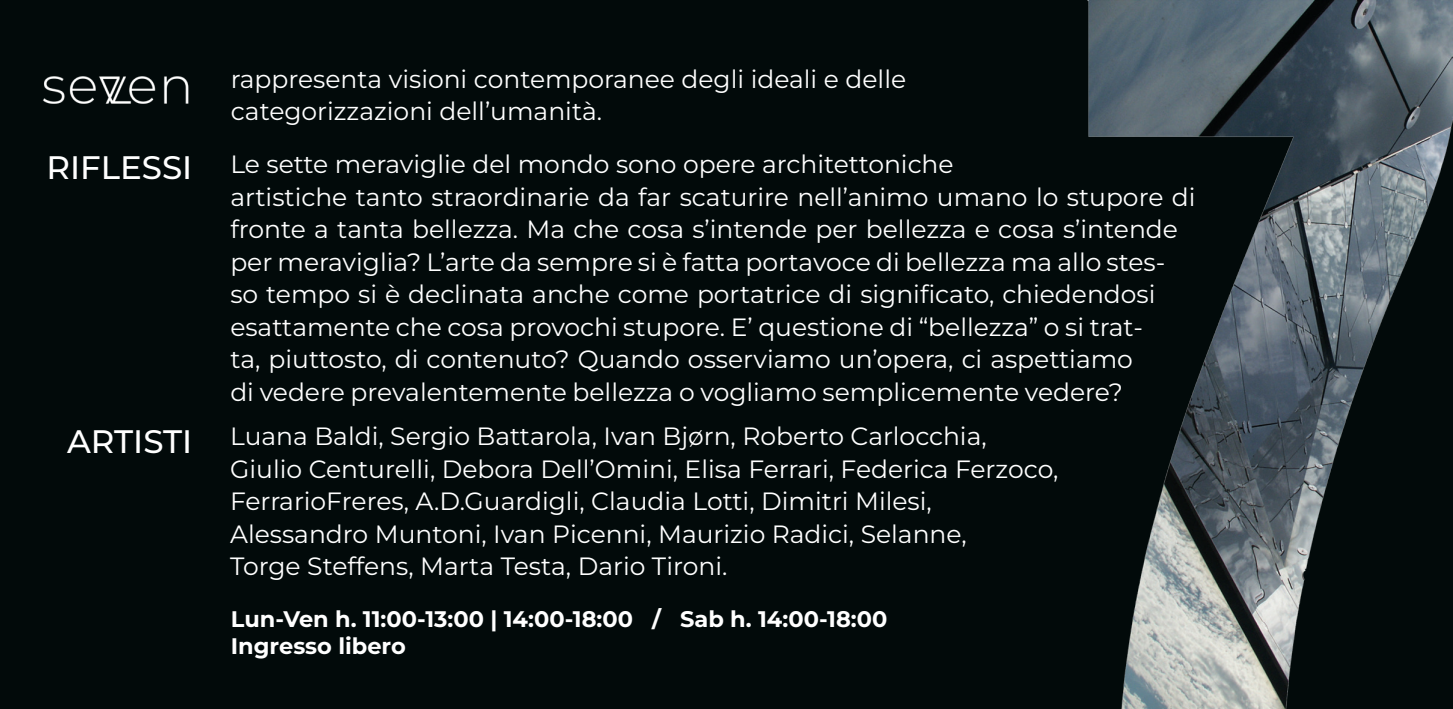
<style>
.page{position:relative;width:1453px;height:709px;background:#fff}
.page>*{position:absolute;margin:0;border:0;box-sizing:border-box;transform-origin:0 0}
.t1{font:500 32.5px "Montserrat";color:#fff}
.t2{font:25px/32.5px "Montserrat";color:#fff}
.t3{font:700 22.5px "Montserrat";color:#fff}
</style>
<div class="page">
<div style="left:0;top:0;width:1034px;height:709px;background:#020a0a"></div>
<img style="left:1034px;top:0;width:419px;height:709px">
<img style="left:36px;top:76px;width:164px;height:27px">
<p class="t1" style="left:46px;top:146px;width:147px">RIFLESSI</p>
<p class="t2" style="left:231px;top:62px;width:677px">rappresenta visioni contemporanee degli ideali e delle</p>
<p class="t2" style="left:231px;top:94px;width:373px">categorizzazioni dell’umanità.</p>
<p class="t2" style="left:230px;top:147px;width:725px">Le sette meraviglie del mondo sono opere architettoniche</p>
<p class="t2" style="left:230px;top:180px;width:967px">artistiche tanto straordinarie da far scaturire nell’animo umano lo stupore di fronte a tanta bellezza. Ma che cosa s’intende per bellezza e cosa s’intende per meraviglia? L’arte da sempre si è fatta portavoce di bellezza ma allo stes&shy;so tempo si è declinata anche come portatrice di significato, chiedendosi esattamente che cosa provochi stupore. E’ questione di “bellezza” o si trat-<br>ta, piuttosto, di contenuto? Quando osserviamo un’opera, ci aspettiamo<br>di vedere prevalentemente bellezza o vogliamo semplicemente vedere?</p>
<p class="t1" style="left:67px;top:419px;width:127px">ARTISTI</p>
<p class="t2" style="left:230px;top:419px;width:758px">Luana Baldi, Sergio Battarola, Ivan Bjørn, Roberto Carlocchia,</p>
<p class="t2" style="left:230px;top:452px;width:830px">Giulio Centurelli, Debora Dell’Omini, Elisa Ferrari, Federica Ferzoco,<br>FerrarioFreres, A.D.Guardigli, Claudia Lotti, Dimitri Milesi,</p>
<p class="t2" style="left:230px;top:517px;width:738px">Alessandro Muntoni, Ivan Picenni, Maurizio Radici, Selanne,</p>
<p class="t2" style="left:230px;top:549px;width:499px">Torge Steffens, Marta Testa, Dario Tironi.</p>
<p class="t3" style="left:231px;top:603px;width:658px">Lun-Ven h. 11:00-13:00 | 14:00-18:00 / Sab h. 14:00-18:00</p>
<p class="t3" style="left:231px;top:630px;width:176px">Ingresso libero</p>
</div>
